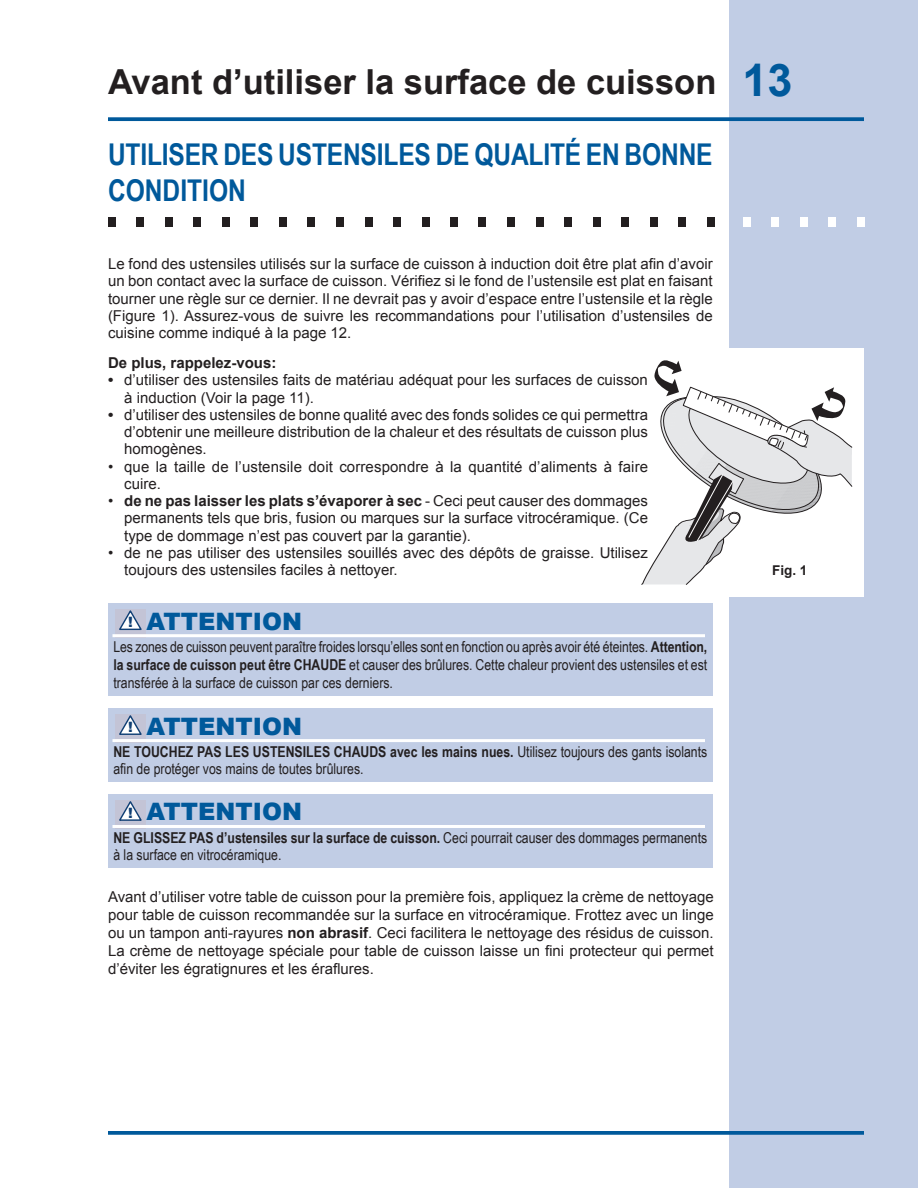
<style>
.page{position:relative;width:918px;height:1188px;background:#fff}
.page>*{position:absolute;margin:0;border:0;box-sizing:border-box;transform-origin:0 0}
.t1{font:700 45px "Arial";color:#00599b}
.t2{font:700 34.5px "Arial";color:#231f20}
.t3{font:700 30px/36px "Arial Narrow";letter-spacing:-.005em;color:#00599b}
.t4{font:900 24px "Arial";color:#00599b}
.t5{font:15px/17.2px "Arial";color:#231f20;text-align:justify}
.t6{font:15px/18px "Arial Narrow";color:#231f20}
.t7{font:700 15px "Arial Narrow";color:#231f20}
.t8{font:700 15px "Arial";color:#231f20}
.t9{font:700 13.5px "Arial";color:#231f20}
.s1{font-weight:700}
.s2{font-size:14.25px;color:#103f74}
</style>
<div class="page">
<div style="left:729px;top:0;width:189px;height:1188px;background:#c1cde5"></div>
<svg style="left:108px;top:117px;width:756px;height:4px;background:#1164a1"></svg>
<svg style="left:108px;top:1131px;width:756px;height:4px;background:#0f62a0"></svg>
<div style="left:713px;top:349px;width:151px;height:248px;background:#fff"></div>
<svg style="left:641px;top:360px;width:212px;height:225px"></svg>
<div style="left:857px;top:217px;width:7px;height:9px;background:#fff"></div>
<div style="left:829px;top:217px;width:7px;height:9px;background:#fff"></div>
<div style="left:800px;top:217px;width:7px;height:9px;background:#fff"></div>
<div style="left:771px;top:217px;width:7px;height:9px;background:#fff"></div>
<div style="left:743px;top:217px;width:7px;height:9px;background:#fff"></div>
<div style="left:707px;top:217px;width:7px;height:9px;background:#231f20"></div>
<div style="left:679px;top:217px;width:7px;height:9px;background:#231f20"></div>
<div style="left:650px;top:217px;width:7px;height:9px;background:#231f20"></div>
<div style="left:622px;top:217px;width:7px;height:9px;background:#231f20"></div>
<div style="left:593px;top:217px;width:7px;height:9px;background:#231f20"></div>
<div style="left:565px;top:217px;width:7px;height:9px;background:#231f20"></div>
<div style="left:536px;top:217px;width:7px;height:9px;background:#231f20"></div>
<div style="left:508px;top:217px;width:7px;height:9px;background:#231f20"></div>
<div style="left:479px;top:217px;width:7px;height:9px;background:#231f20"></div>
<div style="left:451px;top:217px;width:7px;height:9px;background:#231f20"></div>
<div style="left:422px;top:217px;width:7px;height:9px;background:#231f20"></div>
<div style="left:393px;top:217px;width:7px;height:9px;background:#231f20"></div>
<div style="left:365px;top:217px;width:7px;height:9px;background:#231f20"></div>
<div style="left:336px;top:217px;width:8px;height:9px;background:#231f20"></div>
<div style="left:308px;top:217px;width:7px;height:9px;background:#231f20"></div>
<div style="left:279px;top:217px;width:7px;height:9px;background:#231f20"></div>
<div style="left:251px;top:217px;width:7px;height:9px;background:#231f20"></div>
<div style="left:222px;top:217px;width:7px;height:9px;background:#231f20"></div>
<div style="left:194px;top:217px;width:7px;height:9px;background:#231f20"></div>
<div style="left:165px;top:217px;width:7px;height:9px;background:#231f20"></div>
<div style="left:137px;top:217px;width:7px;height:9px;background:#231f20"></div>
<div style="left:108px;top:217px;width:7px;height:9px;background:#231f20"></div>
<div style="left:108px;top:603px;width:605px;height:92px;background:#c1cde5"></div>
<div style="left:115px;top:610px;width:30px;height:28px;background:#c3c4d6"></div>
<svg style="left:117px;top:609px;width:26px;height:21px"></svg>
<div style="left:108px;top:708px;width:605px;height:73px;background:#c1cde5"></div>
<div style="left:115px;top:715px;width:30px;height:28px;background:#c3c4d6"></div>
<svg style="left:117px;top:714px;width:26px;height:21px"></svg>
<div style="left:108px;top:794px;width:605px;height:73px;background:#c1cde5"></div>
<div style="left:115px;top:801px;width:30px;height:28px;background:#c3c4d6"></div>
<svg style="left:117px;top:800px;width:26px;height:21px"></svg>
<hr style="left:112px;top:634px;width:593px;height:3px;background:#fff">
<hr style="left:112px;top:739px;width:593px;height:3px;background:#fff">
<hr style="left:112px;top:825px;width:593px;height:3px;background:#fff">
<h2 class="t2" style="left:108px;top:59px;width:610px">Avant d’utiliser la surface de cuisson</h2>
<h3 class="t3" style="left:108px;top:135px;width:606px">Utiliser des ustensiles de qualité en bonne condition</h3>
<p class="t5" style="left:108px;top:255px;width:606px">Le fond des ustensiles utilisés sur la surface de cuisson à induction doit être plat afin d’avoir un bon contact avec la surface de cuisson. Vérifiez si le fond de l’ustensile est plat en faisant tourner une règle sur ce dernier. Il ne devrait pas y avoir d’espace entre l’ustensile et la règle (Figure 1). Assurez-vous de suivre les recommandations pour l’utilisation d’ustensiles de cuisine comme indiqué à la page 12.</p>
<p class="t8" style="left:108px;top:353px;width:170px">De plus, rappelez-vous:</p>
<p class="t5" style="left:124px;top:372px;width:525px;text-indent:-16px"><span class="s1">•</span> d’utiliser des ustensiles faits de matériau adéquat pour les surfaces de cuisson à induction (Voir la page 11).</p>
<p class="t5" style="left:124px;top:406px;width:525px;text-indent:-16px"><span class="s1">•</span> d’utiliser des ustensiles de bonne qualité avec des fonds solides ce qui permettra d’obtenir une meilleure distribution de la chaleur et des résultats de cuisson plus homogènes.</p>
<p class="t5" style="left:124px;top:458px;width:525px;text-indent:-16px">• que la taille de l’ustensile doit correspondre à la quantité d’aliments à faire cuire.</p>
<p class="t5" style="left:124px;top:492px;width:525px;text-indent:-16px">• <span class="s1">de ne pas laisser les plats s’évaporer à sec</span> - Ceci peut causer des dommages permanents tels que bris, fusion ou marques sur la surface vitrocéramique. (Ce type de dommage n’est pas couvert par la garantie).</p>
<p class="t5" style="left:124px;top:544px;width:525px;text-indent:-16px">• de ne pas utiliser des ustensiles souillés avec des dépôts de graisse. Utilisez toujours des ustensiles faciles à nettoyer.</p>
<h3 class="t4" style="left:128px;top:604px;width:172px"><span class="s2">!</span> ATTENTION</h3>
<p class="t6" style="left:113px;top:637px;width:596px">Les zones de cuisson peuvent paraître froides lorsqu’elles sont en fonction ou après avoir été éteintes. <span class="s1">Attention, la surface de cuisson peut être CHAUDE</span></p>
<p class="t6" style="left:113px;top:655px;width:595px;text-indent:236px">et causer des brûlures. Cette chaleur provient des ustensiles et est transférée à la surface de cuisson par ces derniers.</p>
<h3 class="t4" style="left:128px;top:709px;width:172px"><span class="s2">!</span> ATTENTION</h3>
<p class="t7" style="left:113px;top:740px;width:65px">NETOUCHEZ</p>
<p class="t7" style="left:197px;top:740px;width:9px">PAS</p>
<p class="t7" style="left:225px;top:740px;width:9px">LES</p>
<p class="t7" style="left:253px;top:740px;width:9px">USTENSILES</p>
<p class="t7" style="left:334px;top:740px;width:19px">CHAUDS</p>
<p class="t6" style="left:390px;top:742px;width:319px"><span class="s1">avec les mains nues.</span> Utilisez toujours des gants isolants</p>
<p class="t6" style="left:113px;top:759px;width:252px">afin de protéger vos mains de toutes brûlures.</p>
<h3 class="t4" style="left:128px;top:794px;width:172px"><span class="s2">!</span> ATTENTION</h3>
<p class="t7" style="left:113px;top:826px;width:29px">NE GLISSEZ</p>
<p class="t7" style="left:189px;top:826px;width:9px">PAS</p>
<p class="t6" style="left:113px;top:828px;width:595px;line-height:17.2px;text-indent:103px"><span class="s1">d’ustensiles sur la surface de cuisson.</span> Ceci pourrait causer des dommages permanents à la surface en vitrocéramique.</p>
<p class="t5" style="left:108px;top:888px;width:607px;line-height:18px">Avant d’utiliser votre table de cuisson pour la première fois, appliquez la crème de nettoyage pour table de cuisson recommandée sur la surface en vitrocéramique. Frottez avec un linge ou un tampon anti-rayures <span class="s1">non abrasif</span>. Ceci facilitera le nettoyage des résidus de cuisson.<br>La crème de nettoyage spéciale pour table de cuisson laisse un fini protecteur qui permet d’éviter les égratignures et les éraflures.</p>
<h1 class="t1" style="left:742px;top:51px;width:52px">13</h1>
<p class="t9" style="left:772px;top:562px;width:37px">Fig. 1</p>
</div>
